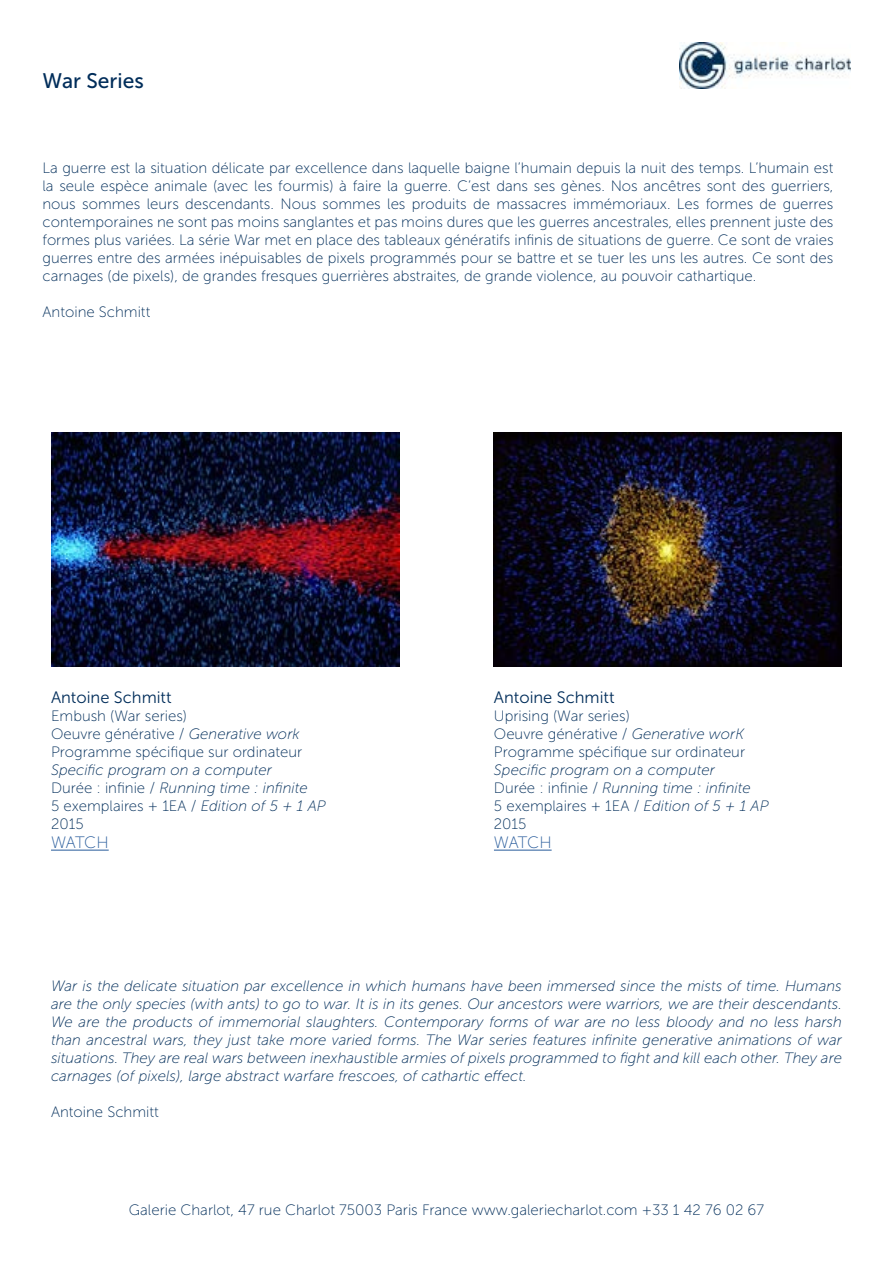
<style>
.page{position:relative;width:893px;height:1263px;background:#fff}
.page>*{position:absolute;margin:0;border:0;box-sizing:border-box;transform-origin:0 0}
.t1{font:21px "Museo Sans 500";color:#002d5a}
.t2{font:16.5px "Museo Sans 300";color:#002d5a}
.t3{font:16.5px "Museo Sans 100";letter-spacing:-.02em;color:#275b9b}
.t4{font:15px/18px "Museo Sans 100";color:#002d5a}
.t5{font:italic 15px/18px "Museo Sans 100";color:#002d5a}
.s1{font-style:italic}
.s2{font-style:normal}
</style>
<div class="page">
<img style="left:680px;top:43px;width:170px;height:45px">
<img style="left:51px;top:432px;width:348px;height:235px">
<hr style="left:51px;top:850px;width:58px;height:1px;background:#275b9b">
<hr style="left:494px;top:850px;width:58px;height:1px;background:#275b9b">
<img style="left:494px;top:432px;width:348px;height:234px">
<h1 class="t1" style="left:43px;top:69px;width:103px">War Series</h1>
<p class="t4" style="left:43px;top:159px;width:792px;text-align:justify">La guerre est la situation délicate par excellence dans laquelle baigne l’humain depuis la nuit des temps. L’humain est la seule espèce animale (avec les fourmis) à faire la guerre. C’est dans ses gènes. Nos ancêtres sont des guerriers, nous sommes leurs descendants. Nous sommes les produits de massacres immémoriaux. Les formes de guerres contemporaines ne sont pas moins sanglantes et pas moins dures que les guerres ancestrales, elles prennent juste des formes plus variées. La série War met en place des tableaux génératifs infinis de situations de guerre. Ce sont de vraies guerres entre des armées inépuisables de pixels programmés pour se battre et se tuer les uns les autres. Ce sont des carnages (de pixels), de grandes fresques guerrières abstraites, de grande violence, au pouvoir cathartique.</p>
<p class="t4" style="left:43px;top:303px;width:109px">Antoine Schmitt</p>
<p class="t2" style="left:51px;top:688px;width:122px">Antoine Schmitt</p>
<p class="t4" style="left:51px;top:707px;width:253px">Embush (War series)<br>Oeuvre générative / <span class="s1">Generative work<br></span>Programme spécifique sur ordinateur</p>
<p class="t5" style="left:51px;top:761px;width:276px">Specific program on a computer<br><span class="s2">Durée : infinie /</span> Running time : infinite<br><span class="s2">5 exemplaires + 1EA /</span> Edition of 5 + 1 AP<br><span class="s2">2015</span></p>
<p class="t3" style="left:51px;top:834px;width:59px">WATCH</p>
<p class="t2" style="left:494px;top:688px;width:122px">Antoine Schmitt</p>
<p class="t4" style="left:494px;top:707px;width:253px">Uprising (War series)<br>Oeuvre générative / <span class="s1">Generative worK<br></span>Programme spécifique sur ordinateur</p>
<p class="t5" style="left:494px;top:761px;width:276px">Specific program on a computer<br><span class="s2">Durée : infinie /</span> Running time : infinite<br><span class="s2">5 exemplaires + 1EA /</span> Edition of 5 + 1 AP<br><span class="s2">2015</span></p>
<p class="t3" style="left:494px;top:834px;width:59px">WATCH</p>
<p class="t5" style="left:51px;top:977px;width:792px;text-align:justify">War is the delicate situation par excellence in which humans have been immersed since the mists of time. Humans are the only species (with ants) to go to war. It is in its genes. Our ancestors were warriors, we are their descendants.<br>We are the products of immemorial slaughters. Contemporary forms of war are no less bloody and no less harsh than ancestral wars, they just take more varied forms. The War series features infinite generative animations of war situations. They are real wars between inexhaustible armies of pixels programmed to fight and kill each other. They are carnages (of pixels), large abstract warfare frescoes, of cathartic effect.</p>
<p class="t4" style="left:51px;top:1103px;width:109px">Antoine Schmitt</p>
<p class="t4" style="left:129px;top:1201px;width:637px">Galerie Charlot, 47 rue Charlot 75003 Paris France www.galeriecharlot.com +33 1 42 76 02 67</p>
</div>
